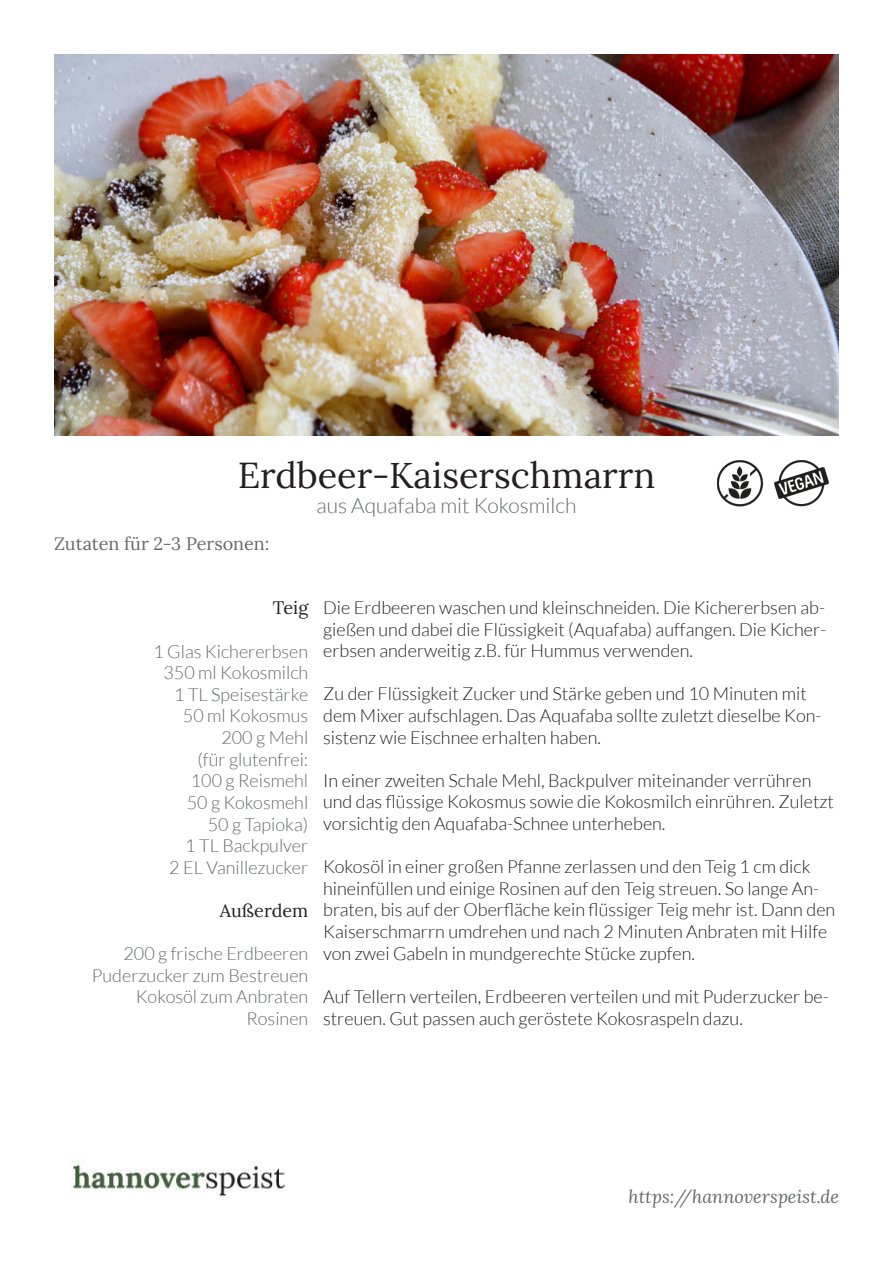
<style>
.page{position:relative;width:893px;height:1263px;background:#fff}
.page>*{position:absolute;margin:0;border:0;box-sizing:border-box;transform-origin:0 0}
.t1{font:36px "Lora";color:#231f20}
.t2{font:300 21px "Lato";color:#666969}
.t3{font:300 18px/21.6px "Lato";color:#231f20}
.t4{font:300 18px "Lato";color:#666969}
.t5{font:italic 18px "Lora";color:#666969}
.t6{font:18px "Lora";color:#666969}
.t7{font:18px "Lora";color:#231f20}
</style>
<div class="page">
<img style="left:54px;top:54px;width:785px;height:382px">
<img style="left:72px;top:1162px;width:213px;height:36px">
<img style="left:774px;top:460px;width:55px;height:46px">
<img style="left:717px;top:460px;width:46px;height:46px">
<p class="t1" style="left:238px;top:448px;width:419px">Erdbeer-Kaiserschmarrn</p>
<p class="t2" style="left:317px;top:494px;width:261px">aus Aquafaba mit Kokosmilch</p>
<p class="t6" style="left:54px;top:530px;width:217px">Zutaten für 2-3 Personen:</p>
<p class="t7" style="left:273px;top:594px;width:37px">Teig</p>
<p class="t4" style="left:153px;top:641px;width:156px">1 Glas Kichererbsen</p>
<p class="t4" style="left:163px;top:663px;width:146px">350 ml Kokosmilch</p>
<p class="t4" style="left:174px;top:685px;width:136px">1 TL Speisestärke</p>
<p class="t4" style="left:183px;top:706px;width:127px">50 ml Kokosmus</p>
<p class="t4" style="left:221px;top:728px;width:88px">200 g Mehl</p>
<p class="t4" style="left:198px;top:749px;width:112px">(für glutenfrei:</p>
<p class="t4" style="left:191px;top:771px;width:119px">100 g Reismehl</p>
<p class="t4" style="left:187px;top:793px;width:123px">50 g Kokosmehl</p>
<p class="t4" style="left:208px;top:814px;width:102px">50 g Tapioka)</p>
<p class="t4" style="left:185px;top:836px;width:125px">1 TL Backpulver</p>
<p class="t4" style="left:169px;top:857px;width:141px">2 EL Vanillezucker</p>
<p class="t7" style="left:220px;top:897px;width:90px">Außerdem</p>
<p class="t4" style="left:123px;top:944px;width:186px">200 g frische Erdbeeren</p>
<p class="t4" style="left:92px;top:965px;width:218px">Puderzucker zum Bestreuen</p>
<p class="t4" style="left:136px;top:987px;width:174px">Kokosöl zum Anbraten</p>
<p class="t4" style="left:246px;top:1009px;width:63px">Rosinen</p>
<p class="t3" style="left:323px;top:597px;width:505px;text-align:justify">Die Erdbeeren waschen und kleinschneiden. Die Kichererbsen ab&shy;gießen und dabei die Flüssigkeit (Aquafaba) auffangen. Die Kicher&shy;erbsen anderweitig z.B. für Hummus verwenden.</p>
<p class="t3" style="left:323px;top:683px;width:500px">Zu der Flüssigkeit Zucker und Stärke geben und 10 Minuten mit dem Mixer aufschlagen. Das Aquafaba sollte zuletzt dieselbe Kon&shy;sistenz wie Eischnee erhalten haben.</p>
<p class="t3" style="left:323px;top:770px;width:512px">In einer zweiten Schale Mehl, Backpulver miteinander verrühren und das flüssige Kokosmus sowie die Kokosmilch einrühren. Zuletzt vorsichtig den Aquafaba-Schnee unterheben.</p>
<p class="t3" style="left:323px;top:856px;width:514px">Kokosöl in einer großen Pfanne zerlassen und den Teig 1 cm dick hineinfüllen und einige Rosinen auf den Teig streuen. So lange An&shy;braten, bis auf der Oberfläche kein flüssiger Teig mehr ist. Dann den Kaiserschmarrn umdrehen und nach 2 Minuten Anbraten mit Hilfe von zwei Gabeln in mundgerechte Stücke zupfen.</p>
<p class="t3" style="left:323px;top:986px;width:507px">Auf Tellern verteilen, Erdbeeren verteilen und mit Puderzucker be&shy;streuen. Gut passen auch geröstete Kokosraspeln dazu.</p>
<p class="t5" style="left:628px;top:1184px;width:212px">https://hannoverspeist.de</p>
</div>
